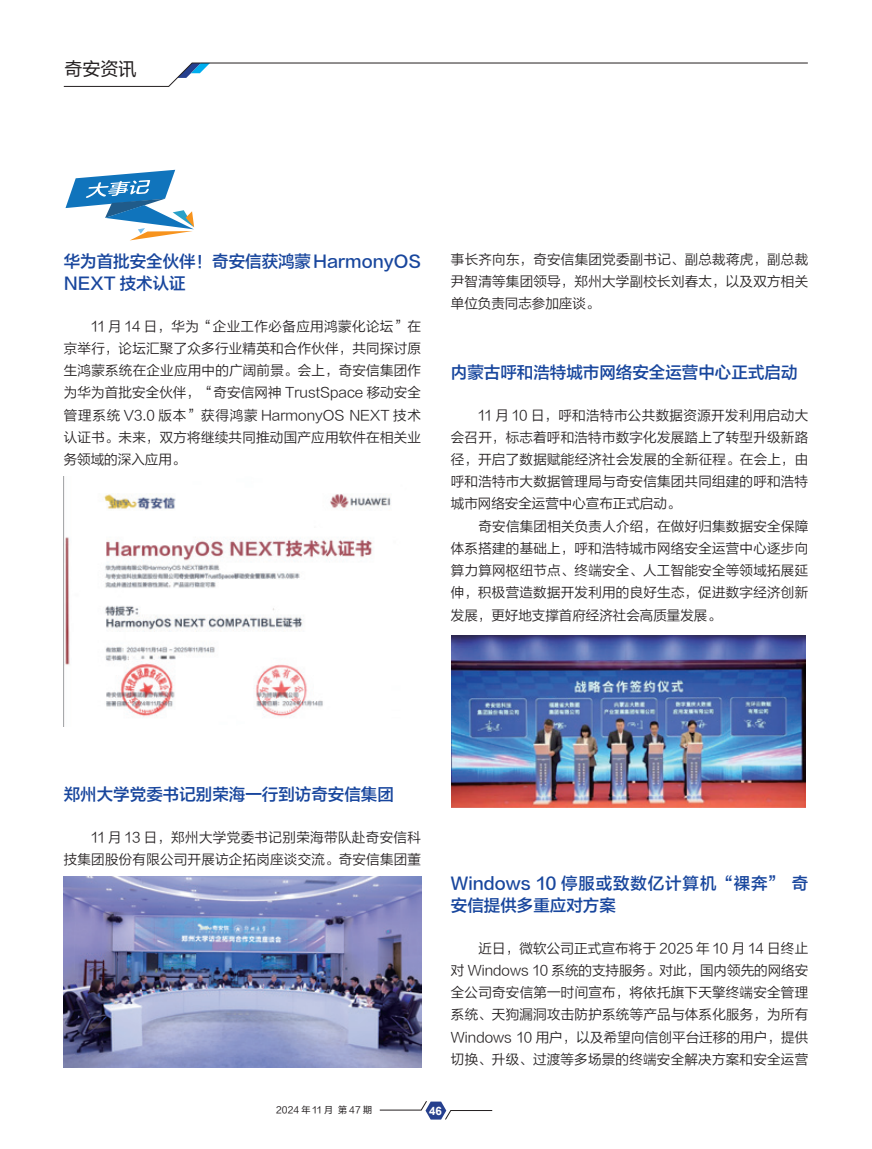
<style>
.page{position:relative;width:872px;height:1149px;background:#fff}
.page>*{position:absolute;margin:0;border:0;box-sizing:border-box;transform-origin:0 0}
.t1{font:18px "FZLTHK GBK1 0";color:#231f20}
.t2{font:16.5px/22.2px "FZLTZHJW GB1 0";color:#18469d}
.t3{font:13.5px/22.2px "FZLTXIHK GBK1 0";letter-spacing:.02em;color:#231f20;text-align:justify}
.t4{font:700 11.55px "Arial";color:#fff}
.t5{font:9px "FZLTHJW GB1 0";color:#231f20}
</style>
<div class="page">
<svg style="left:379px;top:1101px;width:113px;height:18px"></svg>
<svg style="left:63px;top:63px;width:745px;height:24px"></svg>
<svg style="left:65px;top:170px;width:129px;height:70px"></svg>
<img style="left:64px;top:476px;width:327px;height:250px">
<img style="left:64px;top:876px;width:358px;height:190px">
<img style="left:452px;top:635px;width:353px;height:172px">
<h1 class="t1" style="left:64px;top:59px;width:73px">奇安资讯</h1>
<p class="t2" style="left:64px;top:250px;width:359px">华为首批安全伙伴！奇安信获鸿蒙HarmonyOS<br>NEXT 技术认证</p>
<p class="t3" style="left:64px;top:315px;width:359px;text-indent:28px">11 月 14 日，华为“企业工作必备应用鸿蒙化论坛”在京举行，论坛汇聚了众多行业精英和合作伙伴，共同探讨原生鸿蒙系统在企业应用中的广阔前景。会上，奇安信集团作为华为首批安全伙伴，“奇安信网神 TrustSpace 移动安全管理系统 V3.0 版本”获得鸿蒙 HarmonyOS NEXT 技术认证书。未来，双方将继续共同推动国产应用软件在相关业务领域的深入应用。</p>
<p class="t3" style="left:451px;top:248px;width:359px">事长齐向东，奇安信集团党委副书记、副总裁蒋虎，副总裁尹智清等集团领导，郑州大学副校长刘春太，以及双方相关单位负责同志参加座谈。</p>
<p class="t2" style="left:451px;top:361px;width:348px">内蒙古呼和浩特城市网络安全运营中心正式启动</p>
<p class="t3" style="left:451px;top:404px;width:359px;text-indent:28px">11 月 10 日，呼和浩特市公共数据资源开发利用启动大会召开，标志着呼和浩特市数字化发展踏上了转型升级新路径，开启了数据赋能经济社会发展的全新征程。在会上，由呼和浩特市大数据管理局与奇安信集团共同组建的呼和浩特城市网络安全运营中心宣布正式启动。</p>
<p class="t3" style="left:451px;top:515px;width:359px;text-indent:28px">奇安信集团相关负责人介绍，在做好归集数据安全保障体系搭建的基础上，呼和浩特城市网络安全运营中心逐步向算力算网枢纽节点、终端安全、人工智能安全等领域拓展延伸，积极营造数据开发利用的良好生态，促进数字经济创新发展，更好地支撑首府经济社会高质量发展。</p>
<p class="t2" style="left:64px;top:783px;width:332px">郑州大学党委书记别荣海一行到访奇安信集团</p>
<p class="t3" style="left:64px;top:826px;width:359px;text-align:right">11 月 13 日，郑州大学党委书记别荣海带队赴奇安信科<br>技集团股份有限公司开展访企拓岗座谈交流。奇安信集团董</p>
<p class="t2" style="left:451px;top:872px;width:359px">Windows 10 停服或致数亿计算机“裸奔” 奇安信提供多重应对方案</p>
<p class="t3" style="left:451px;top:937px;width:359px;text-indent:28px">近日，微软公司正式宣布将于 2025 年 10 月 14 日终止对 Windows 10 系统的支持服务。对此，国内领先的网络安全公司奇安信第一时间宣布，将依托旗下天擎终端安全管理系统、天狗漏洞攻击防护系统等产品与体系化服务，为所有Windows 10 用户，以及希望向信创平台迁移的用户，提供切换、升级、过渡等多场景的终端安全解决方案和安全运营</p>
<p class="t5" style="left:276px;top:1104px;width:97px">2024 年 11 月 第 47 期</p>
<p class="t4" style="left:429px;top:1102px;width:14px">46</p>
</div>
